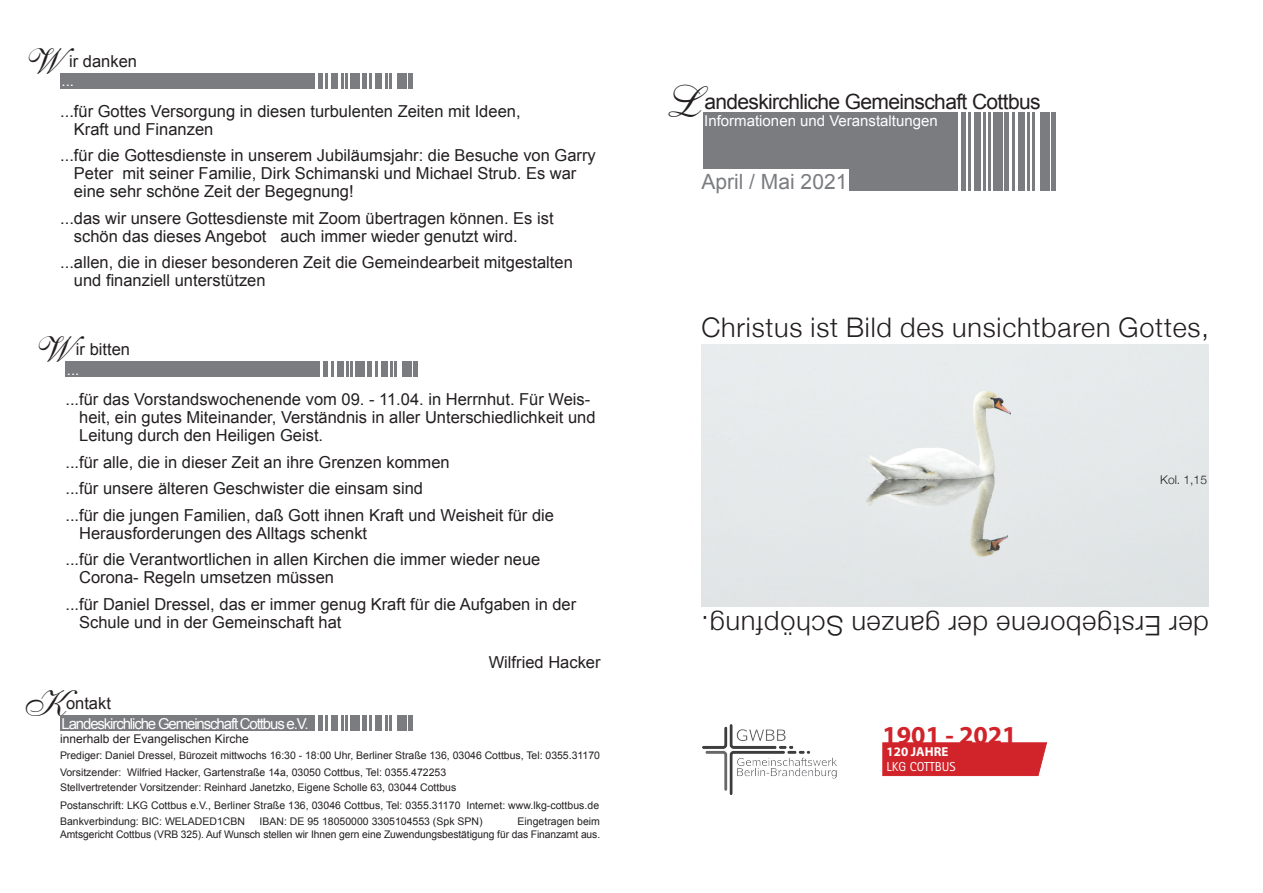
<style>
.page{position:relative;width:1263px;height:893px;background:#fff}
.page>*{position:absolute;margin:0;border:0;box-sizing:border-box;transform-origin:0 0}
.t1{font:45px "English 111 Vivace BT";color:#231f20}
.t2{font:36px "English 111 Vivace BT";color:#231f20}
.t3{font:300 27px "Helvetica Neue";letter-spacing:.03em;color:#231f20}
.t4{font:700 25.95px "Myriad Pro";color:#d1232a}
.t5{font:21px "Arial";letter-spacing:-.03em;color:#231f20}
.t6{font:21px "Arial";color:#7a7c7f}
.t7{font:16.5px/18px "Arial";color:#231f20}
.t8{font:15px "Arial";letter-spacing:-.075em;color:#fff}
.t9{font:15px "Arial";color:#fff}
.t10{font:13.05px "Rotis Sans Serif Std";color:#fff}
.t11{font:700 13.05px "Myriad Pro";color:#fff}
.t12{font:12px "Arial";color:#231f20}
.t13{font:300 12px "Helvetica Neue";color:#231f20}
.t14{font:10.5px "Arial";color:#231f20}
</style>
<div class="page">
<div style="left:701px;top:345px;width:508px;height:261px;background:#e4e8e9"></div>
<div style="left:703px;top:112px;width:255px;height:57px;background:#7a7c7f"></div>
<div style="left:961px;top:112px;width:5px;height:79px;background:#7a7c7f"></div>
<hr style="left:968px;top:112px;width:3px;height:79px;background:#7a7c7f">
<div style="left:974px;top:112px;width:7px;height:79px;background:#7a7c7f"></div>
<hr style="left:983px;top:112px;width:3px;height:79px;background:#7a7c7f">
<div style="left:993px;top:112px;width:10px;height:79px;background:#7a7c7f"></div>
<div style="left:1004px;top:112px;width:5px;height:79px;background:#7a7c7f"></div>
<hr style="left:988px;top:112px;width:3px;height:79px;background:#7a7c7f">
<hr style="left:1012px;top:112px;width:3px;height:79px;background:#7a7c7f">
<div style="left:1018px;top:112px;width:7px;height:79px;background:#7a7c7f"></div>
<hr style="left:1027px;top:112px;width:3px;height:79px;background:#7a7c7f">
<div style="left:1040px;top:112px;width:10px;height:79px;background:#7a7c7f"></div>
<div style="left:1051px;top:112px;width:5px;height:79px;background:#7a7c7f"></div>
<hr style="left:1032px;top:112px;width:3px;height:79px;background:#7a7c7f">
<div style="left:65px;top:362px;width:255px;height:15px;background:#7a7c7f"></div>
<div style="left:323px;top:362px;width:5px;height:15px;background:#7a7c7f"></div>
<svg style="left:331px;top:362px;width:2px;height:15px"></svg>
<div style="left:337px;top:362px;width:6px;height:15px;background:#7a7c7f"></div>
<hr style="left:346px;top:362px;width:3px;height:15px;background:#7a7c7f">
<div style="left:355px;top:362px;width:10px;height:15px;background:#7a7c7f"></div>
<div style="left:367px;top:362px;width:5px;height:15px;background:#7a7c7f"></div>
<hr style="left:350px;top:362px;width:3px;height:15px;background:#7a7c7f">
<svg style="left:375px;top:362px;width:2px;height:15px"></svg>
<div style="left:381px;top:362px;width:6px;height:15px;background:#7a7c7f"></div>
<hr style="left:390px;top:362px;width:3px;height:15px;background:#7a7c7f">
<div style="left:402px;top:362px;width:10px;height:15px;background:#7a7c7f"></div>
<div style="left:413px;top:362px;width:5px;height:15px;background:#7a7c7f"></div>
<hr style="left:394px;top:362px;width:3px;height:15px;background:#7a7c7f">
<div style="left:60px;top:715px;width:255px;height:16px;background:#7a7c7f"></div>
<div style="left:318px;top:715px;width:5px;height:16px;background:#7a7c7f"></div>
<svg style="left:326px;top:715px;width:2px;height:16px"></svg>
<div style="left:331px;top:715px;width:7px;height:16px;background:#7a7c7f"></div>
<svg style="left:341px;top:715px;width:2px;height:16px"></svg>
<div style="left:350px;top:715px;width:10px;height:16px;background:#7a7c7f"></div>
<hr style="left:362px;top:715px;width:4px;height:16px;background:#7a7c7f">
<hr style="left:345px;top:715px;width:3px;height:16px;background:#7a7c7f">
<svg style="left:370px;top:715px;width:2px;height:16px"></svg>
<div style="left:375px;top:715px;width:7px;height:16px;background:#7a7c7f"></div>
<svg style="left:385px;top:715px;width:2px;height:16px"></svg>
<div style="left:397px;top:715px;width:10px;height:16px;background:#7a7c7f"></div>
<div style="left:408px;top:715px;width:5px;height:16px;background:#7a7c7f"></div>
<hr style="left:389px;top:715px;width:3px;height:16px;background:#7a7c7f">
<div style="left:849px;top:112px;width:109px;height:79px;background:#7a7c7f"></div>
<div style="left:60px;top:73px;width:255px;height:16px;background:#7a7c7f"></div>
<div style="left:318px;top:73px;width:5px;height:16px;background:#7a7c7f"></div>
<svg style="left:326px;top:73px;width:2px;height:16px"></svg>
<div style="left:332px;top:73px;width:6px;height:16px;background:#7a7c7f"></div>
<hr style="left:341px;top:73px;width:3px;height:16px;background:#7a7c7f">
<div style="left:350px;top:73px;width:10px;height:16px;background:#7a7c7f"></div>
<div style="left:362px;top:73px;width:5px;height:16px;background:#7a7c7f"></div>
<hr style="left:345px;top:73px;width:3px;height:16px;background:#7a7c7f">
<svg style="left:370px;top:73px;width:2px;height:16px"></svg>
<div style="left:376px;top:73px;width:6px;height:16px;background:#7a7c7f"></div>
<hr style="left:385px;top:73px;width:3px;height:16px;background:#7a7c7f">
<div style="left:397px;top:73px;width:10px;height:16px;background:#7a7c7f"></div>
<div style="left:408px;top:73px;width:5px;height:16px;background:#7a7c7f"></div>
<hr style="left:389px;top:73px;width:3px;height:16px;background:#7a7c7f">
<div style="left:882px;top:742px;width:165px;height:34px;background:#d1232a"></div>
<img style="left:703px;top:724px;width:134px;height:71px">
<p class="t2" style="left:26px;top:40px;width:35px">W</p>
<p class="t7" style="left:69px;top:52px;width:69px">ir danken</p>
<p class="t8" style="left:62px;top:71px;width:14px">...</p>
<p class="t7" style="left:74px;top:102px;width:448px;text-indent:-14px">...für Gottes Versorgung in diesen turbulenten Zeiten mit Ideen,<br>Kraft und Finanzen</p>
<p class="t7" style="left:74px;top:147px;width:523px;text-indent:-14px">...für die Gottesdienste in unserem Jubiläumsjahr: die Besuche von Garry<br>Peter mit seiner Familie, Dirk Schimanski und Michael Strub. Es war eine sehr schöne Zeit der Begegnung!</p>
<p class="t7" style="left:74px;top:209px;width:481px;text-indent:-14px">...das wir unsere Gottesdienste mit Zoom übertragen können. Es ist schön das dieses Angebot auch immer wieder genutzt wird.</p>
<p class="t7" style="left:74px;top:254px;width:500px;text-indent:-14px">...allen, die in dieser besonderen Zeit die Gemeindearbeit mitgestalten und finanziell unterstützen</p>
<p class="t2" style="left:35px;top:328px;width:35px">W</p>
<p class="t7" style="left:76px;top:340px;width:56px">ir bitten</p>
<p class="t8" style="left:67px;top:360px;width:14px">...</p>
<p class="t7" style="left:79px;top:391px;width:518px;text-indent:-14px">...für das Vorstandswochenende vom 09. - 11.04. in Herrnhut. Für Weis&shy;heit, ein gutes Miteinander, Verständnis in aller Unterschiedlichkeit und<br>Leitung durch den Heiligen Geist.</p>
<p class="t7" style="left:65px;top:453px;width:386px">...für alle, die in dieser Zeit an ihre Grenzen kommen</p>
<p class="t7" style="left:65px;top:480px;width:359px">...für unsere älteren Geschwister die einsam sind</p>
<p class="t7" style="left:79px;top:506px;width:476px;text-indent:-14px">...für die jungen Familien, daß Gott ihnen Kraft und Weisheit für die<br>Herausforderungen des Alltags schenkt</p>
<p class="t7" style="left:79px;top:551px;width:463px;text-indent:-14px">...für die Verantwortlichen in allen Kirchen die immer wieder neue<br>Corona- Regeln umsetzen müssen</p>
<p class="t7" style="left:79px;top:595px;width:499px;text-indent:-14px">...für Daniel Dressel, das er immer genug Kraft für die Aufgaben in der<br>Schule und in der Gemeinschaft hat</p>
<p class="t2" style="left:23px;top:682px;width:44px">K</p>
<p class="t7" style="left:66px;top:694px;width:46px">ontakt</p>
<p class="t8" style="left:61px;top:714px;width:249px">Landeskirchliche Gemeinschaft Cottbus e.V.</p>
<p class="t12" style="left:60px;top:730px;width:190px">innerhalb der Evangelischen Kirche</p>
<p class="t7" style="left:489px;top:653px;width:113px">Wilfried Hacker</p>
<p class="t14" style="left:60px;top:748px;width:541px">Prediger: Daniel Dressel, Bürozeit mittwochs 16:30 - 18:00 Uhr, Berliner Straße 136, 03046 Cottbus, Tel: 0355.31170</p>
<p class="t14" style="left:60px;top:765px;width:388px">Vorsitzender: Wilfried Hacker, Gartenstraße 14a, 03050 Cottbus, Tel: 0355.472253</p>
<p class="t14" style="left:60px;top:780px;width:398px">Stellvertretender Vorsitzender: Reinhard Janetzko, Eigene Scholle 63, 03044 Cottbus</p>
<p class="t14" style="left:60px;top:798px;width:541px">Postanschrift: LKG Cottbus e.V., Berliner Straße 136, 03046 Cottbus, Tel: 0355.31170 Internet: www.lkg-cottbus.de</p>
<p class="t14" style="left:60px;top:815px;width:186px">Bankverbindung: BIC: WELADED1CBN</p>
<p class="t14" style="left:260px;top:815px;width:224px">IBAN: DE 95 18050000 3305104553 (Spk SPN)</p>
<p class="t14" style="left:518px;top:815px;width:84px">Eingetragen beim</p>
<p class="t14" style="left:60px;top:827px;width:542px">Amtsgericht Cottbus (VRB 325). Auf Wunsch stellen wir Ihnen gern eine Zuwendungsbestätigung für das Finanzamt aus.</p>
<p class="t1" style="left:665px;top:74px;width:37px">L</p>
<p class="t5" style="left:704px;top:88px;width:338px">andeskirchliche Gemeinschaft Cottbus</p>
<p class="t9" style="left:704px;top:111px;width:235px">Informationen und Veranstaltungen</p>
<p class="t6" style="left:701px;top:168px;width:147px">April / Mai 2021</p>
<p class="t3" style="left:701px;top:305px;width:509px">Christus ist Bild des unsichtbaren Gottes,</p>
<p class="t13" style="left:1160px;top:470px;width:48px">Kol. 1,15</p>
<p class="t3" style="left:1209px;top:647px;width:509px;rotate:-180deg">der Erstgeborene der ganzen Schöpfung.</p>
<p class="t4" style="left:882px;top:718px;width:136px">1901 - 2021</p>
<p class="t11" style="left:886px;top:743px;width:63px">120 JAHRE</p>
<p class="t10" style="left:886px;top:759px;width:71px">LKG COTTBUS</p>
</div>
